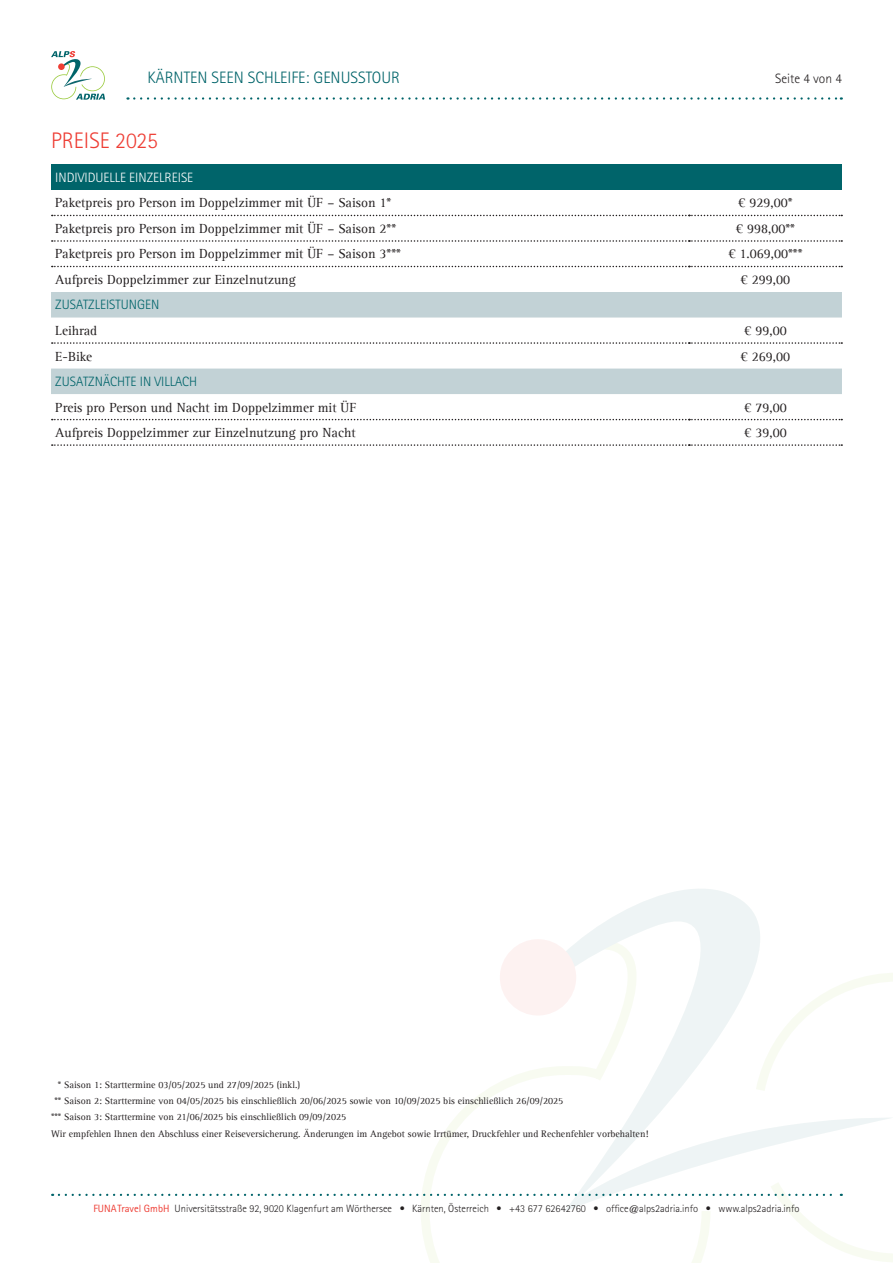
<style>
.page{position:relative;width:893px;height:1263px;background:#fff}
.page>*{position:absolute;margin:0;border:0;box-sizing:border-box;transform-origin:0 0}
.t1{font:300 22.5px "Rotis Sans Serif Std";color:#ee3e35}
.t2{font:300 16.5px "Rotis Sans Serif Std";color:#00646a}
.t3{font:13.5px "Agfa Rotis Serif";color:#231f20}
.t4{font:300 13.5px "Rotis Sans Serif Std";color:#00646a}
.t5{font:300 13.5px "Rotis Sans Serif Std";color:#fff}
.t6{font:300 13.5px "Rotis Sans Serif Std";color:#231f20}
.t7{font:300 10.5px "Rotis Sans Serif Std";color:#231f20}
.t8{font:9.75px/16.2px "Agfa Rotis Serif";color:#231f20}
.s1{font-weight:400;color:#ee3e35}
</style>
<div class="page">
<svg style="left:421px;top:973px;width:472px;height:290px"></svg>
<svg style="left:519px;top:889px;width:328px;height:225px"></svg>
<div style="left:500px;top:939px;width:76px;height:76px;background:#fdf2f1;border-radius:50%"></div>
<svg style="left:59px;top:1114px;width:834px;height:97px"></svg>
<svg style="left:134px;top:97px;width:708px;height:3px"></svg>
<svg style="left:51px;top:51px;width:54px;height:49px"></svg>
<div style="left:51px;top:164px;width:791px;height:26px;background:#00646a"></div>
<svg style="left:51px;top:292px;width:791px;height:102px"></svg>
<svg style="left:52px;top:215px;width:790px;height:1px"></svg>
<svg style="left:52px;top:240px;width:790px;height:2px"></svg>
<svg style="left:52px;top:266px;width:790px;height:1px"></svg>
<svg style="left:52px;top:342px;width:790px;height:2px"></svg>
<svg style="left:52px;top:419px;width:790px;height:1px"></svg>
<svg style="left:52px;top:444px;width:790px;height:2px"></svg>
<h2 class="t2" style="left:148px;top:68px;width:254px">KÄRNTEN SEEN SCHLEIFE: GENUSSTOUR</h2>
<h3 class="t6" style="left:775px;top:71px;width:68px">Seite 4 von 4</h3>
<h1 class="t1" style="left:51px;top:128px;width:109px">PREISE 2025</h1>
<h3 class="t5" style="left:55px;top:170px;width:139px">INDIVIDUELLE EINZELREISE</h3>
<h3 class="t3" style="left:55px;top:195px;width:338px">Paketpreis pro Person im Doppelzimmer mit ÜF – Saison 1*</h3>
<h3 class="t3" style="left:738px;top:195px;width:56px">€ 929,00*</h3>
<h3 class="t3" style="left:55px;top:221px;width:342px">Paketpreis pro Person im Doppelzimmer mit ÜF – Saison 2**</h3>
<h3 class="t3" style="left:736px;top:221px;width:61px">€ 998,00**</h3>
<h3 class="t3" style="left:55px;top:246px;width:347px">Paketpreis pro Person im Doppelzimmer mit ÜF – Saison 3***</h3>
<h3 class="t3" style="left:728px;top:246px;width:76px">€ 1.069,00***</h3>
<h3 class="t3" style="left:55px;top:272px;width:242px">Aufpreis Doppelzimmer zur Einzelnutzung</h3>
<h3 class="t3" style="left:741px;top:272px;width:51px">€ 299,00</h3>
<h3 class="t4" style="left:55px;top:297px;width:105px">ZUSATZLEISTUNGEN</h3>
<h3 class="t3" style="left:55px;top:323px;width:44px">Leihrad</h3>
<h3 class="t3" style="left:744px;top:323px;width:44px">€ 99,00</h3>
<h3 class="t3" style="left:55px;top:348px;width:39px">E-Bike</h3>
<h3 class="t3" style="left:741px;top:348px;width:51px">€ 269,00</h3>
<h3 class="t4" style="left:55px;top:374px;width:144px">ZUSATZNÄCHTE IN VILLACH</h3>
<h3 class="t3" style="left:55px;top:399px;width:303px">Preis pro Person und Nacht im Doppelzimmer mit ÜF</h3>
<h3 class="t3" style="left:744px;top:399px;width:44px">€ 79,00</h3>
<h3 class="t3" style="left:55px;top:425px;width:302px">Aufpreis Doppelzimmer zur Einzelnutzung pro Nacht</h3>
<h3 class="t3" style="left:744px;top:425px;width:44px">€ 39,00</h3>
<p class="t8" style="left:58px;top:1077px;width:244px">* Saison 1: Starttermine 03/05/2025 und 27/09/2025 (inkl.)</p>
<p class="t8" style="left:51px;top:1093px;width:514px;text-indent:3px">** Saison 2: Starttermine von 04/05/2025 bis einschließlich 20/06/2025 sowie von 10/09/2025 bis einschließlich 26/09/2025 *** Saison 3: Starttermine von 21/06/2025 bis einschließlich 09/09/2025</p>
<p class="t8" style="left:51px;top:1125px;width:599px">Wir empfehlen Ihnen den Abschluss einer Reiseversicherung. Änderungen im Angebot sowie Irrtümer, Druckfehler und Rechenfehler vorbehalten!</p>
<p class="t7" style="left:93px;top:1202px;width:708px"><span class="s1">FUNATravel GmbH</span> Universitätsstraße 92, 9020 Klagenfurt am Wörthersee • Kärnten, Österreich • +43 677 62642760 • office@alps2adria.info • www.alps2adria.info</p>
</div>
